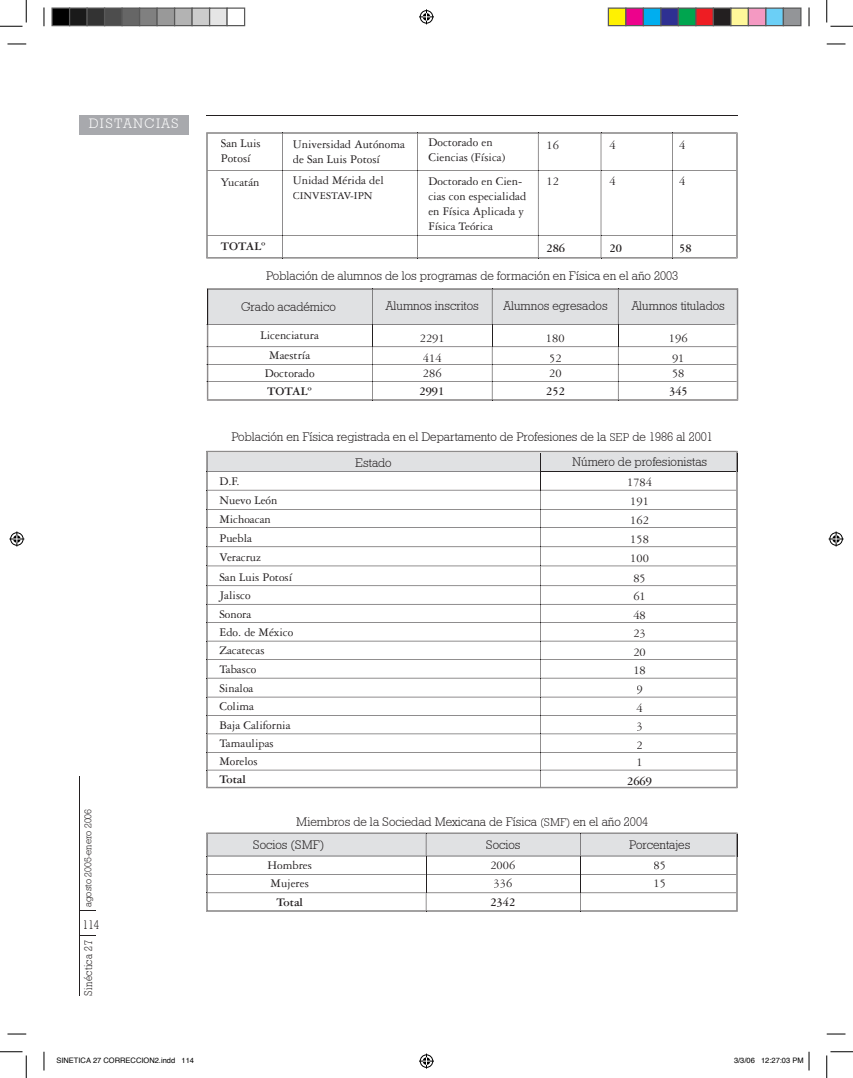
<style>
.page{position:relative;width:853px;height:1078px;background:#fff}
.page>*{position:absolute;margin:0;border:0;box-sizing:border-box;transform-origin:0 0}
.t1{font:13.75px "Geometric Slab 712 BT Light A";letter-spacing:.1em;color:#fff}
.t2{font:12.5px/18.4px "Garamond Three";color:#231f20}
.t3{font:12.5px/26px "Geometric Slab 712 BT Light A";color:#231f20}
.t4{font:700 12.5px "Garamond Three";color:#231f20}
.t5{font:12.5px "Geometric Slab 712 BT Light A";color:#231f20;scale:.9 1}
.t6{font:11.25px "Garamond Three";color:#231f20}
.t7{font:11.25px "Geometric Slab 712 BT Light A";letter-spacing:.04em;color:#231f20;scale:.9 1}
.t8{font:10px "Geometric Slab 712 BT Light A";color:#231f20}
.t9{font:7.5px "Helvetica";color:#000}
.s1{font-size:11.25px}
</style>
<div class="page">
<hr style="left:79px;top:777px;width:1px;height:219px;background:#231f20">
<svg style="left:80px;top:910px;width:15px;height:1px"></svg>
<hr style="left:206px;top:115px;width:532px;height:1px;background:#231f20">
<div style="left:79px;top:115px;width:109px;height:20px;background:#a8a9ad"></div>
<svg style="left:208px;top:133px;width:529px;height:126px"></svg>
<svg style="left:206px;top:288px;width:531px;height:112px"></svg>
<svg style="left:206px;top:453px;width:532px;height:335px"></svg>
<svg style="left:206px;top:833px;width:532px;height:79px"></svg>
<div style="left:487px;top:840px;width:33px;height:9px;background:#e0e1e3"></div>
<div style="left:630px;top:840px;width:60px;height:11px;background:#e0e1e3"></div>
<svg style="left:8px;top:43px;width:18px;height:2px"></svg>
<svg style="left:827px;top:43px;width:18px;height:2px"></svg>
<svg style="left:8px;top:1033px;width:18px;height:2px"></svg>
<svg style="left:827px;top:1033px;width:18px;height:2px"></svg>
<svg style="left:43px;top:7px;width:2px;height:19px"></svg>
<svg style="left:43px;top:1052px;width:2px;height:18px"></svg>
<svg style="left:808px;top:7px;width:2px;height:19px"></svg>
<svg style="left:0;top:0;width:27px;height:27px"></svg>
<svg style="left:0;top:1051px;width:27px;height:27px"></svg>
<svg style="left:826px;top:0;width:27px;height:27px"></svg>
<svg style="left:826px;top:1051px;width:27px;height:27px"></svg>
<svg style="left:419px;top:9px;width:15px;height:15px"></svg>
<svg style="left:419px;top:1054px;width:15px;height:15px"></svg>
<svg style="left:9px;top:531px;width:15px;height:15px"></svg>
<svg style="left:829px;top:531px;width:15px;height:15px"></svg>
<div style="left:52px;top:8px;width:18px;height:18px;background:#000"></div>
<div style="left:51px;top:8px;width:19px;height:18px;border:1px solid #595959"></div>
<div style="left:70px;top:8px;width:17px;height:18px;background:#1a1a1a"></div>
<div style="left:69px;top:8px;width:19px;height:18px;border:1px solid #595959"></div>
<div style="left:87px;top:8px;width:18px;height:18px;background:#333"></div>
<div style="left:86px;top:8px;width:19px;height:18px;border:1px solid #595959"></div>
<div style="left:105px;top:8px;width:17px;height:18px;background:#4d4d4d"></div>
<div style="left:104px;top:8px;width:19px;height:18px;border:1px solid #595959"></div>
<div style="left:122px;top:8px;width:18px;height:18px;background:#666"></div>
<div style="left:121px;top:8px;width:19px;height:18px;border:1px solid #595959"></div>
<div style="left:140px;top:8px;width:17px;height:18px;background:#808080"></div>
<div style="left:139px;top:8px;width:19px;height:18px;border:1px solid #595959"></div>
<div style="left:157px;top:8px;width:18px;height:18px;background:#999"></div>
<div style="left:156px;top:8px;width:19px;height:18px;border:1px solid #595959"></div>
<div style="left:175px;top:8px;width:17px;height:18px;background:#b3b3b3"></div>
<div style="left:174px;top:8px;width:19px;height:18px;border:1px solid #595959"></div>
<div style="left:192px;top:8px;width:18px;height:18px;background:#ccc"></div>
<div style="left:191px;top:8px;width:19px;height:18px;border:1px solid #595959"></div>
<div style="left:210px;top:8px;width:17px;height:18px;background:#e5e5e5"></div>
<div style="left:209px;top:8px;width:19px;height:18px;border:1px solid #595959"></div>
<div style="left:226px;top:8px;width:19px;height:18px;border:1px solid #595959"></div>
<div style="left:608px;top:8px;width:18px;height:18px;background:#fff101"></div>
<div style="left:608px;top:8px;width:18px;height:18px;border:1px solid #595959"></div>
<div style="left:626px;top:8px;width:17px;height:18px;background:#ed028c"></div>
<div style="left:625px;top:8px;width:19px;height:18px;border:1px solid #595959"></div>
<div style="left:643px;top:8px;width:18px;height:18px;background:#00aeef"></div>
<div style="left:643px;top:8px;width:18px;height:18px;border:1px solid #595959"></div>
<div style="left:661px;top:8px;width:17px;height:18px;background:#2e3092"></div>
<div style="left:660px;top:8px;width:19px;height:18px;border:1px solid #595959"></div>
<div style="left:678px;top:8px;width:18px;height:18px;background:#00a54f"></div>
<div style="left:678px;top:8px;width:18px;height:18px;border:1px solid #595959"></div>
<div style="left:696px;top:8px;width:17px;height:18px;background:#ee1d23"></div>
<div style="left:695px;top:8px;width:19px;height:18px;border:1px solid #595959"></div>
<div style="left:713px;top:8px;width:18px;height:18px;background:#231f20"></div>
<div style="left:713px;top:8px;width:18px;height:18px;border:1px solid #595959"></div>
<div style="left:731px;top:8px;width:17px;height:18px;background:#fff79a"></div>
<div style="left:730px;top:8px;width:19px;height:18px;border:1px solid #595959"></div>
<div style="left:748px;top:8px;width:18px;height:18px;background:#f499c2"></div>
<div style="left:748px;top:8px;width:18px;height:18px;border:1px solid #595959"></div>
<div style="left:766px;top:8px;width:17px;height:18px;background:#6bcff6"></div>
<div style="left:765px;top:8px;width:19px;height:18px;border:1px solid #595959"></div>
<div style="left:783px;top:8px;width:18px;height:18px;background:#939598"></div>
<div style="left:783px;top:8px;width:18px;height:18px;border:1px solid #595959"></div>
<svg style="left:808px;top:1052px;width:2px;height:18px"></svg>
<p class="t1" style="left:89px;top:115px;width:91px">DISTANCIAS</p>
<p class="t8" style="left:82px;top:907px;width:100px;rotate:-90deg">agosto 2005-enero 2006</p>
<p class="t5" style="left:83px;top:917px;width:20px">114</p>
<p class="t7" style="left:81px;top:996px;width:63px;rotate:-90deg">Sinéctica 27</p>
<p class="t2" style="left:221px;top:136px;width:41px;line-height:15px">San Luis<br>Potosí</p>
<p class="t2" style="left:428px;top:135px;width:78px;line-height:15px">Doctorado en<br>Ciencias (Física)</p>
<p class="t2" style="left:293px;top:137px;width:114px;line-height:15px">Universidad Autónoma de San Luis Potosí</p>
<p class="t2" style="left:546px;top:136px;width:14px">16</p>
<p class="t2" style="left:610px;top:136px;width:8px">4</p>
<p class="t2" style="left:679px;top:136px;width:8px">4</p>
<p class="t2" style="left:293px;top:171px;width:92px">Unidad Mérida del</p>
<p class="t6" style="left:293px;top:190px;width:81px">CINVESTAV-IPN</p>
<p class="t2" style="left:221px;top:173px;width:40px">Yucatán</p>
<p class="t2" style="left:428px;top:173px;width:99px;line-height:15px">Doctorado en Cien&shy;cias con especialidad en Física Aplicada y<br>Física Teórica</p>
<p class="t2" style="left:546px;top:172px;width:14px">12</p>
<p class="t2" style="left:610px;top:172px;width:8px">4</p>
<p class="t2" style="left:679px;top:172px;width:8px">4</p>
<p class="t4" style="left:221px;top:240px;width:46px">TOTALº</p>
<p class="t4" style="left:546px;top:241px;width:20px">286</p>
<p class="t4" style="left:610px;top:241px;width:14px">20</p>
<p class="t4" style="left:679px;top:241px;width:14px">58</p>
<p class="t3" style="left:266px;top:262px;width:414px">Población de alumnos de los programas de formación en Física en el año 2003</p>
<p class="t3" style="left:241px;top:293px;width:96px">Grado académico</p>
<p class="t2" style="left:420px;top:329px;width:26px">2291</p>
<p class="t2" style="left:546px;top:329px;width:20px">180</p>
<p class="t2" style="left:669px;top:329px;width:20px">196</p>
<p class="t3" style="left:386px;top:292px;width:94px">Alumnos inscritos</p>
<p class="t3" style="left:503px;top:292px;width:106px">Alumnos egresados</p>
<p class="t3" style="left:632px;top:292px;width:95px">Alumnos titulados</p>
<p class="t2" style="left:261px;top:326px;width:60px;line-height:19.5px;text-align:center">Licenciatura<br>Maestría</p>
<p class="t2" style="left:265px;top:364px;width:51px">Doctorado</p>
<p class="t2" style="left:423px;top:349px;width:20px">414</p>
<p class="t2" style="left:549px;top:349px;width:14px">52</p>
<p class="t2" style="left:672px;top:349px;width:14px">91</p>
<p class="t2" style="left:423px;top:364px;width:20px">286</p>
<p class="t2" style="left:549px;top:364px;width:14px">20</p>
<p class="t2" style="left:672px;top:364px;width:14px">58</p>
<p class="t4" style="left:267px;top:384px;width:46px">TOTALº</p>
<p class="t4" style="left:419px;top:384px;width:26px">2991</p>
<p class="t4" style="left:546px;top:384px;width:20px">252</p>
<p class="t4" style="left:669px;top:384px;width:20px">345</p>
<p class="t3" style="left:355px;top:423px;width:359px;text-indent:-124px">Población en Física registrada en el Departamento de Profesiones de la <span class="s1">SEP</span> de 1986 al 2001<br>Estado</p>
<p class="t3" style="left:572px;top:448px;width:137px">Número de profesionistas</p>
<p class="t2" style="left:627px;top:473px;width:26px;line-height:19.1px">1784<br>191<br>162<br>158<br>100<br>85</p>
<p class="t2" style="left:633px;top:588px;width:14px">61<br>48<br>23<br>20<br>18<br>9<br>4<br>3<br>2<br>1</p>
<p class="t2" style="left:219px;top:472px;width:74px;line-height:19.1px">D.F.<br>Nuevo León<br>Michoacan<br>Puebla<br>Veracruz<br>San Luis Potosí</p>
<p class="t2" style="left:219px;top:586px;width:75px">Jalisco<br>Sonora<br>Edo. de México<br>Zacatecas<br>Tabasco<br>Sinaloa<br>Colima<br>Baja California<br>Tamaulipas<br>Morelos</p>
<p class="t4" style="left:219px;top:773px;width:28px">Total</p>
<p class="t4" style="left:627px;top:774px;width:26px">2669</p>
<p class="t3" style="left:253px;top:810px;width:397px;line-height:23.5px;text-indent:43px">Miembros de la Sociedad Mexicana de Física <span class="s1">(SMF)</span> en el año 2004<br>Socios (SMF)</p>
<p class="t2" style="left:268px;top:856px;width:46px">Hombres<br>Mujeres</p>
<p class="t4" style="left:276px;top:895px;width:28px">Total</p>
<p class="t3" style="left:486px;top:831px;width:36px">Socios</p>
<p class="t2" style="left:493px;top:874px;width:20px">336</p>
<p class="t4" style="left:490px;top:896px;width:26px">2342</p>
<p class="t3" style="left:629px;top:831px;width:63px">Porcentajes</p>
<p class="t2" style="left:654px;top:874px;width:14px">15</p>
<p class="t2" style="left:490px;top:856px;width:26px">2006</p>
<p class="t2" style="left:654px;top:856px;width:14px">85</p>
<p class="t9" style="left:56px;top:1055px;width:139px">SINETICA 27 CORRECCION2.indd 114</p>
<p class="t9" style="left:734px;top:1055px;width:71px">3/3/06 12:27:03 PM</p>
</div>
